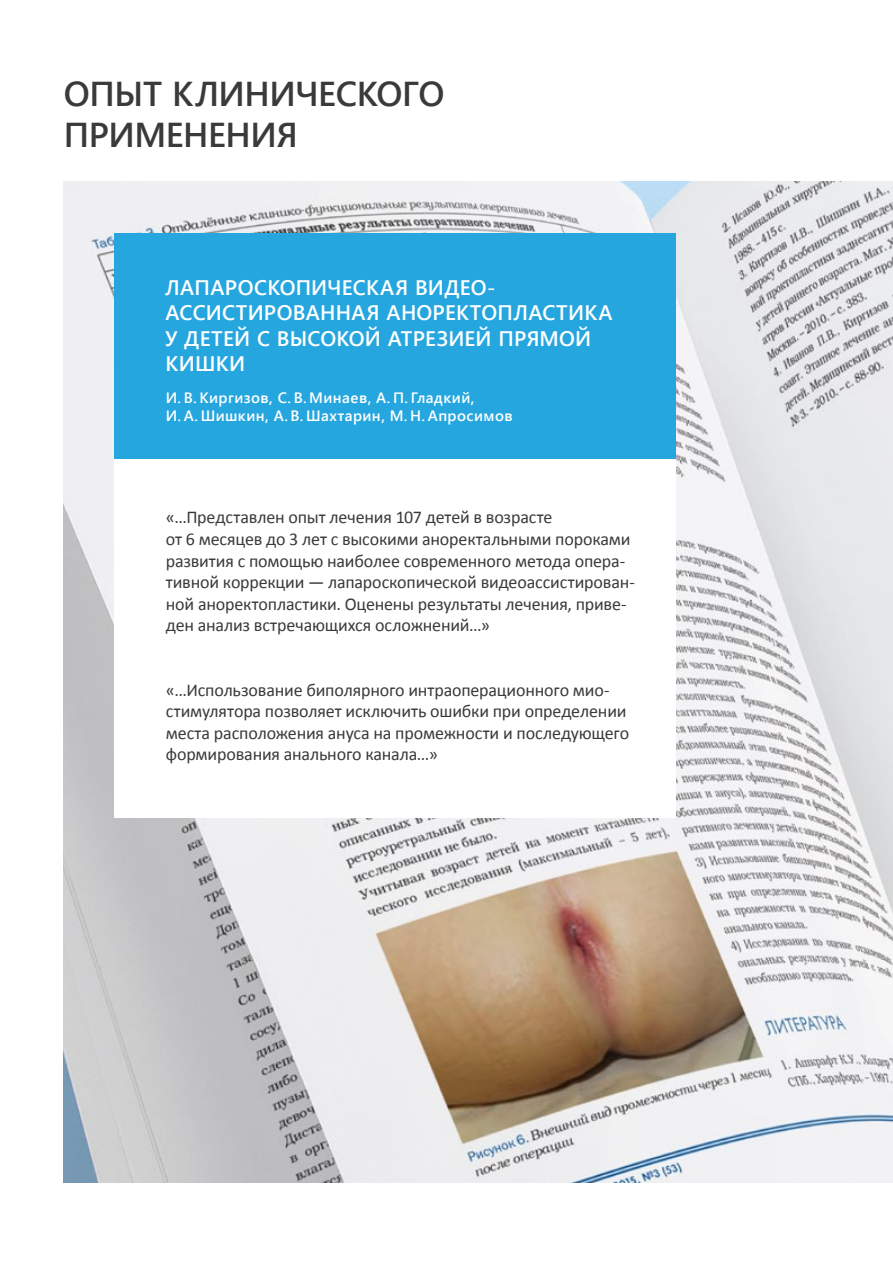
<style>
.page{position:relative;width:893px;height:1263px;background:#fff}
.page>*{position:absolute;margin:0;border:0;box-sizing:border-box;transform-origin:0 0}
.t1{font:600 34.5px/41.4px "Segoe UI";letter-spacing:-.015em;color:#3a3a39}
.t2{font:600 21px/25.2px "Segoe UI";letter-spacing:.01em;color:#fff}
.t3{font:18px/21.6px "Calibri";letter-spacing:-.01em;color:#3a3a39}
.t4{font:600 15px/18px "Segoe UI";letter-spacing:.03em;color:#fff}
</style>
<div class="page">
<img style="left:64px;top:182px;width:829px;height:1000px">
<div style="left:115px;top:233px;width:561px;height:226px;background:#26a6df"></div>
<div style="left:115px;top:459px;width:561px;height:359px;background:#fff"></div>
<h1 class="t1" style="left:64px;top:71px;width:382px">ОПЫТ КЛИНИЧЕСКОГО<br>ПРИМЕНЕНИЯ</h1>
<p class="t2" style="left:165px;top:274px;width:449px">ЛАПАРОСКОПИЧЕСКАЯ ВИДЕО-<br>АССИСТИРОВАННАЯ АНОРЕКТОПЛАСТИКА<br>У ДЕТЕЙ С ВЫСОКОЙ АТРЕЗИЕЙ ПРЯМОЙ<br>КИШКИ</p>
<p class="t4" style="left:166px;top:388px;width:348px">И. В. Киргизов, С. В. Минаев, А. П. Гладкий,<br>И. А. Шишкин, А. В. Шахтарин, М. Н. Апросимов</p>
<p class="t3" style="left:166px;top:506px;width:470px">«...Представлен опыт лечения 107 детей в возрасте<br>от 6 месяцев до 3 лет с высокими аноректальными пороками развития с помощью наиболее современного метода опера&shy;тивной коррекции — лапароскопической видеоассистирован&shy;ной аноректопластики. Оценены результаты лечения, приве&shy;ден анализ встречающихся осложнений...»</p>
<p class="t3" style="left:166px;top:678px;width:465px">«...Использование биполярного интраоперационного мио&shy;стимулятора позволяет исключить ошибки при определении места расположения ануса на промежности и последующего формирования анального канала...»</p>
</div>
